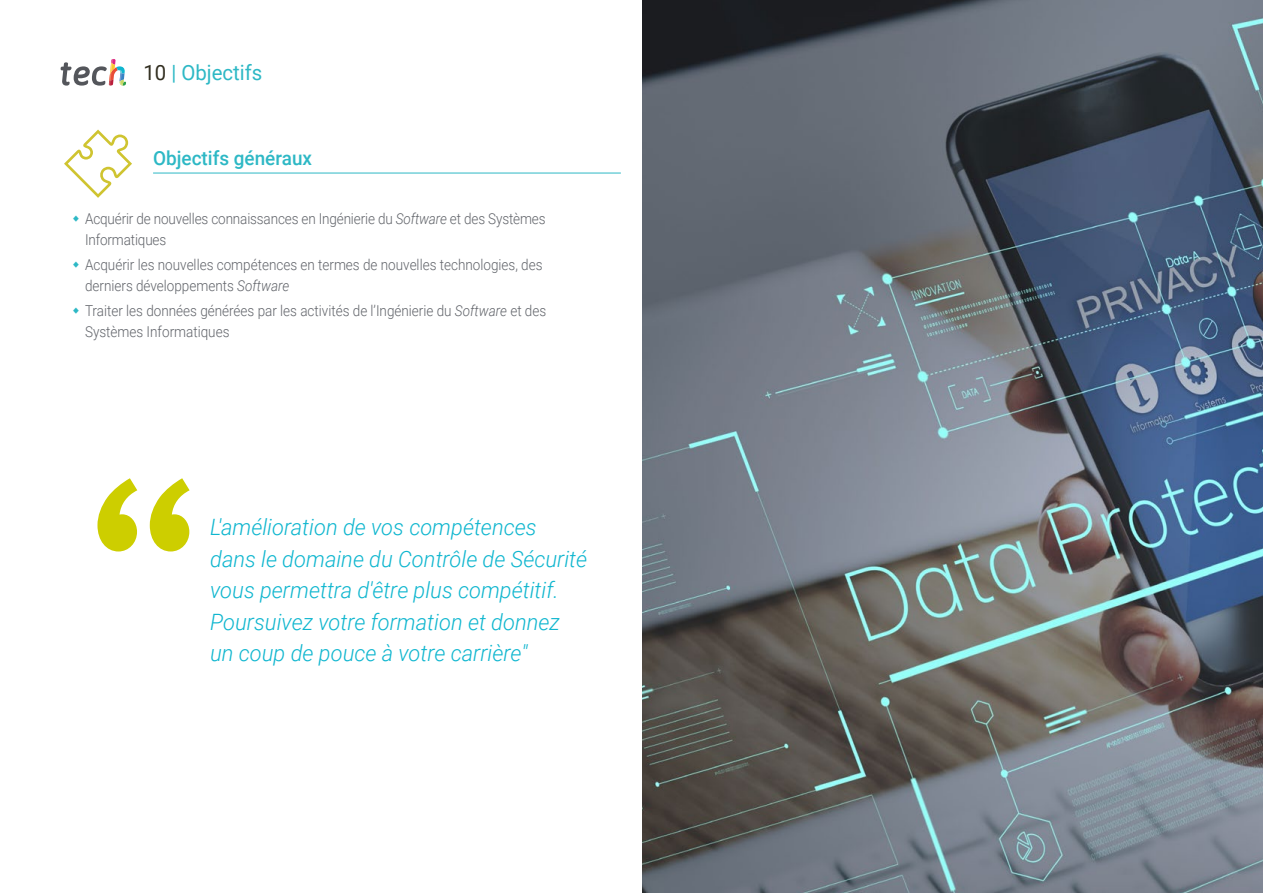
<style>
.page{position:relative;width:1263px;height:893px;background:#fff}
.page>*{position:absolute;margin:0;border:0;box-sizing:border-box;transform-origin:0 0}
.t1{font:italic 300 22.5px/31.5px "Roboto";color:#0fb6cf}
.t2{font:21px "Roboto";color:#2db8c5}
.t3{font:500 19.5px "Roboto";color:#2db8c5}
.t4{font:300 15px/21px "Roboto";color:#61646a;scale:.9 1}
.s1{color:#312e20}
.s2{font-style:italic}
</style>
<div class="page">
<svg style="left:64px;top:130px;width:68px;height:68px"></svg>
<img style="left:642px;top:0;width:621px;height:893px">
<svg style="left:61px;top:59px;width:65px;height:27px"></svg>
<svg style="left:97px;top:478px;width:93px;height:73px"></svg>
<hr style="left:153px;top:173px;width:468px;height:1px;background:#2db8c5">
<h2 class="t2" style="left:144px;top:57px;width:120px"><span class="s1">10</span> | Objectifs</h2>
<h3 class="t3" style="left:153px;top:144px;width:160px">Objectifs généraux</h3>
<p class="t4" style="left:85px;top:207px;width:513px">Acquérir de nouvelles connaissances en Ingénierie du <span class="s2">Software</span> et des Systèmes<br>Informatiques</p>
<p class="t4" style="left:85px;top:254px;width:510px">Acquérir les nouvelles compétences en termes de nouvelles technologies, des derniers développements <span class="s2">Software</span></p>
<p class="t4" style="left:85px;top:300px;width:514px">Traiter les données générées par les activités de l’Ingénierie du <span class="s2">Software</span> et des<br>Systèmes Informatiques</p>
<h1 class="t1" style="left:210px;top:511px;width:378px">L'amélioration de vos compétences dans le domaine du Contrôle de Sécurité vous permettra d'être plus compétitif.<br>Poursuivez votre formation et donnez un coup de pouce à votre carrière"</h1>
</div>
